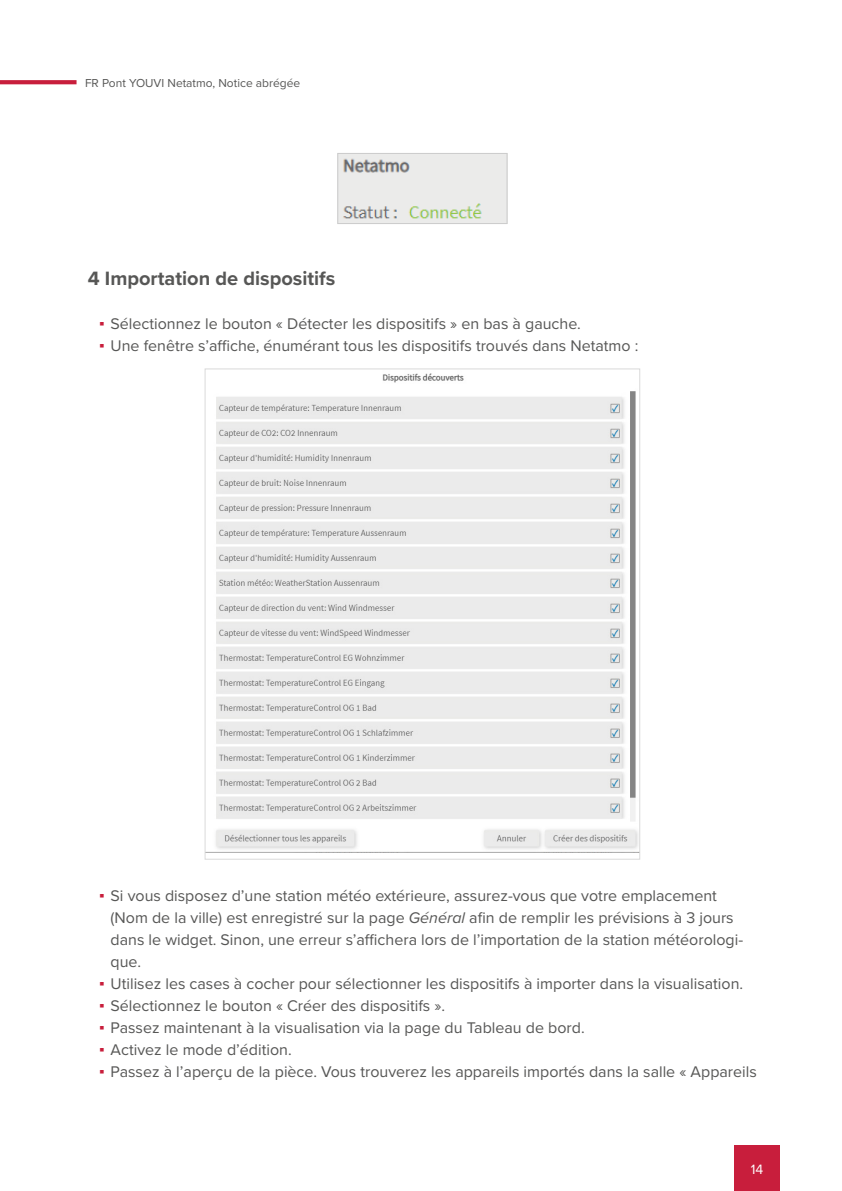
<style>
.page{position:relative;width:842px;height:1191px;background:#fff}
.page>*{position:absolute;margin:0;border:0;box-sizing:border-box;transform-origin:0 0}
.t1{font:700 20px "Proxima Nova";color:#575756}
.t2{font:16px/22px "Proxima Nova";color:#575756}
.t3{font:14px "Proxima Nova";color:#fff}
.t4{font:12px "Proxima Nova";color:#575756}
.s1{font-family:"Verdana";color:#c81e3c}
.s2{font-style:italic}
</style>
<div class="page">
<div style="left:734px;top:1145px;width:46px;height:46px;background:#c81e3c"></div>
<svg style="left:0;top:80px;width:77px;height:4px"></svg>
<img style="left:340px;top:155px;width:165px;height:67px">
<div style="left:338px;top:153px;width:169px;height:71px;border:1px solid #ccc"></div>
<img style="left:215px;top:373px;width:423px;height:479px">
<p class="t4" style="left:85px;top:74px;width:217px">FR Pont YOUVI Netatmo, Notice abrégée</p>
<p class="t1" style="left:88px;top:263px;width:249px">4 Importation de dispositifs</p>
<p class="t2" style="left:99px;top:311px;width:483px"><span class="s1">▪</span> Sélectionnez le bouton « Détecter les dispositifs » en bas à gauche.</p>
<p class="t2" style="left:99px;top:333px;width:541px"><span class="s1">▪</span> Une fenêtre s’affiche, énumérant tous les dispositifs trouvés dans Netatmo :</p>
<p class="t2" style="left:111px;top:883px;width:634px;text-indent:-11px"><span class="s1">▪</span> Si vous disposez d’une station météo extérieure, assurez-vous que votre emplacement (Nom de la ville) est enregistré sur la page <span class="s2">Général</span> afin de remplir les prévisions à 3 jours dans le widget. Sinon, une erreur s’affichera lors de l’importation de la station météorologi&shy;que.</p>
<p class="t2" style="left:99px;top:971px;width:645px"><span class="s1">▪</span> Utilisez les cases à cocher pour sélectionner les dispositifs à importer dans la visualisation.</p>
<p class="t2" style="left:99px;top:993px;width:347px"><span class="s1">▪</span> Sélectionnez le bouton « Créer des dispositifs ».</p>
<p class="t2" style="left:99px;top:1015px;width:487px"><span class="s1">▪</span> Passez maintenant à la visualisation via la page du Tableau de bord.</p>
<p class="t2" style="left:99px;top:1037px;width:194px"><span class="s1">▪</span> Activez le mode d’édition.</p>
<p class="t2" style="left:99px;top:1059px;width:659px"><span class="s1">▪</span> Passez à l’aperçu de la pièce. Vous trouverez les appareils importés dans la salle « Appareils</p>
<p class="t3" style="left:751px;top:1159px;width:14px">14</p>
</div>
